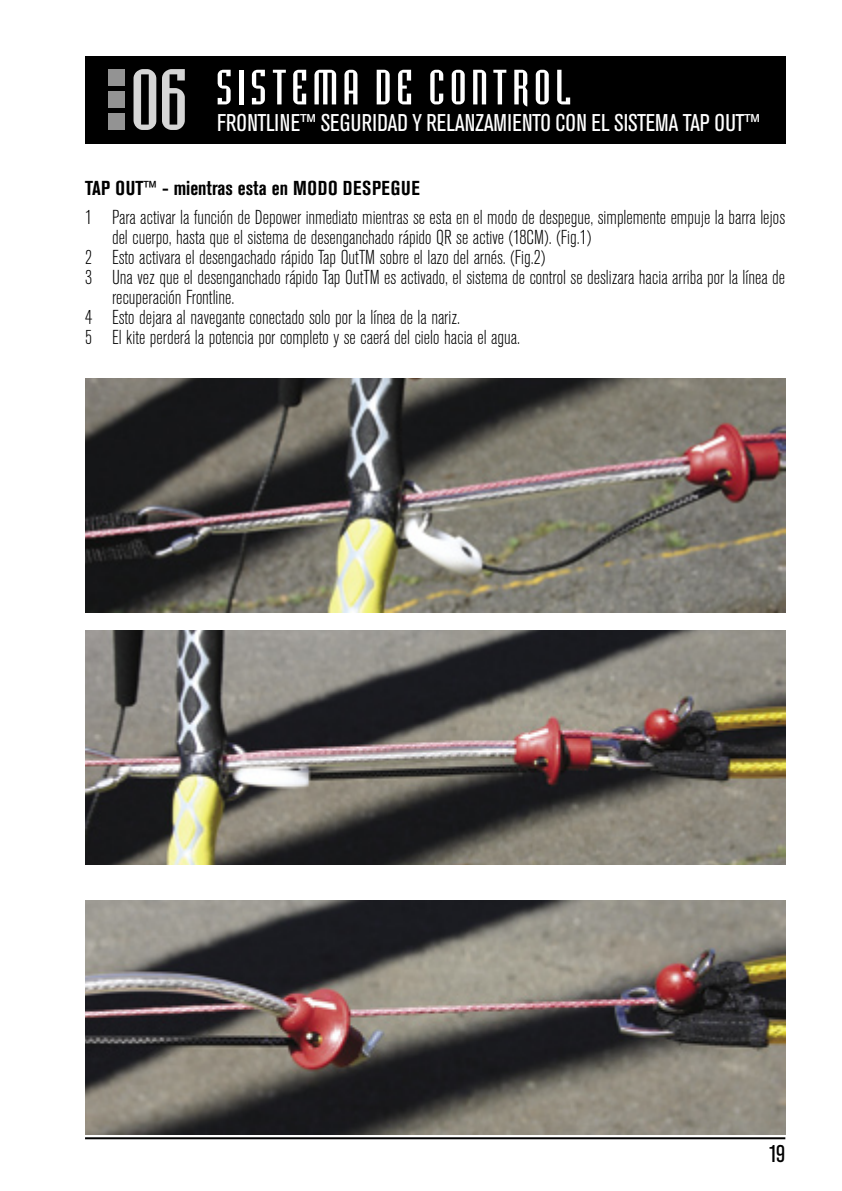
<style>
.page{position:relative;width:842px;height:1191px;background:#fff}
.page>*{position:absolute;margin:0;border:0;box-sizing:border-box;transform-origin:0 0}
.t1{font:91.2px "Badloc ICG";color:#d6d6d6}
.t2{font:52px "Badloc ICG";letter-spacing:.1em;color:#fff}
.t3{font:condensed 24px "Akzidenz Grotesk BE";color:#fff}
.t4{font:condensed 24px "Akzidenz Grotesk BE";color:#000}
.t5{font:300 condensed 20px "Akzidenz Grotesk BE";color:#000}
.t6{font:700 condensed 20px "Akzidenz Grotesk BE";letter-spacing:.01em;color:#000}
</style>
<div class="page">
<div style="left:85px;top:57px;width:700px;height:87px;background:#000"></div>
<div style="left:108px;top:69px;width:16px;height:16px;background:#939393"></div>
<div style="left:108px;top:92px;width:16px;height:16px;background:#939393"></div>
<div style="left:108px;top:114px;width:16px;height:16px;background:#939393"></div>
<hr style="left:85px;top:1137px;width:700px;height:2px;background:#000">
<img style="left:85px;top:378px;width:700px;height:234px">
<img style="left:85px;top:630px;width:700px;height:234px">
<img style="left:85px;top:900px;width:700px;height:234px">
<h1 class="t1" style="left:131px;top:50px;width:58px">06</h1>
<h2 class="t2" style="left:216px;top:59px;width:357px">SISTEMA DE CONTROL</h2>
<p class="t3" style="left:217px;top:109px;width:545px">FRONTLINE™ SEGURIDAD Y RELANZAMIENTO CON EL SISTEMA TAP OUT™</p>
<p class="t6" style="left:85px;top:177px;width:336px">TAP OUT™ - mientras esta en MODO DESPEGUE</p>
<p class="t5" style="left:85px;top:206px;width:702px">1 Para activar la función de Depower inmediato mientras se esta en el modo de despegue, simplemente empuje la barra lejos</p>
<p class="t5" style="left:112px;top:226px;width:481px">del cuerpo, hasta que el sistema de desenganchado rápido QR se active (18CM). (Fig.1)</p>
<p class="t5" style="left:85px;top:246px;width:462px">2 Esto activara el desengachado rápido Tap OutTM sobre el lazo del arnés. (Fig.2)</p>
<p class="t5" style="left:85px;top:266px;width:701px">3 Una vez que el desenganchado rápido Tap OutTM es activado, el sistema de control se deslizara hacia arriba por la línea de</p>
<p class="t5" style="left:112px;top:286px;width:124px">recuperación Frontline.</p>
<p class="t5" style="left:85px;top:306px;width:377px">4 Esto dejara al navegante conectado solo por la línea de la nariz.</p>
<p class="t5" style="left:85px;top:326px;width:436px">5 El kite perderá la potencia por completo y se caerá del cielo hacia el agua.</p>
<p class="t4" style="left:769px;top:1139px;width:18px">19</p>
</div>
